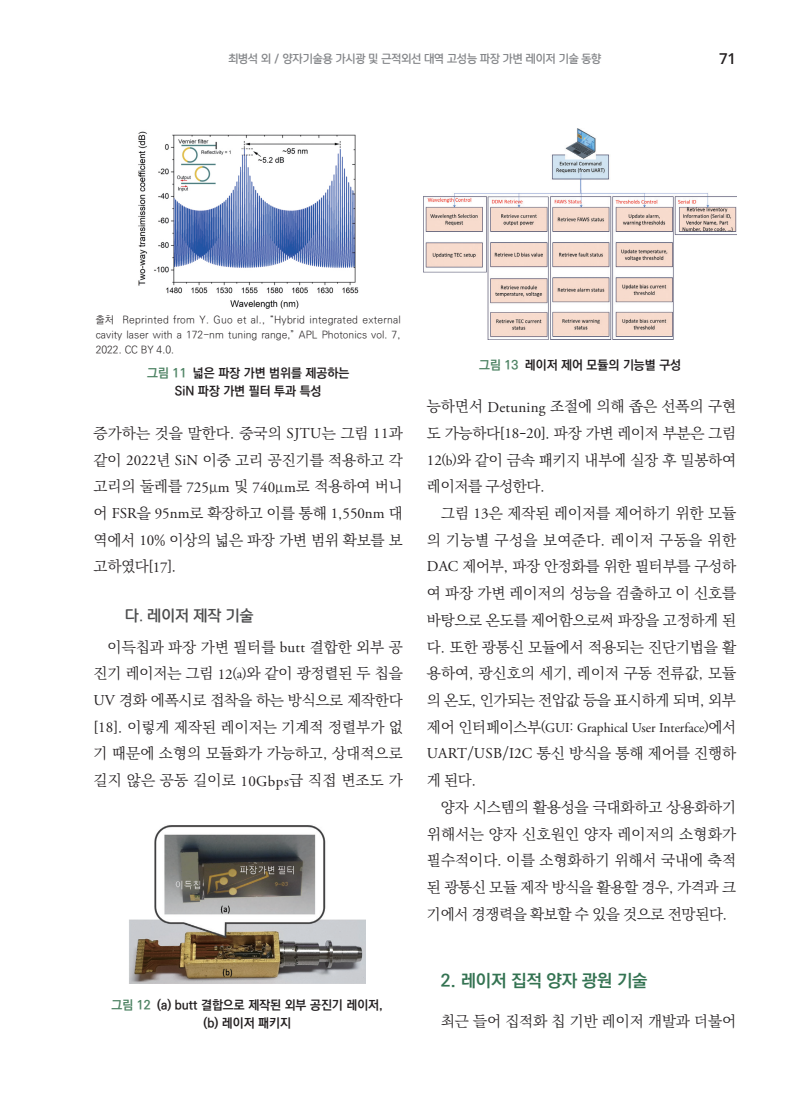
<style>
.page{position:relative;width:800px;height:1106px;background:#fff}
.page>*{position:absolute;margin:0;border:0;box-sizing:border-box;transform-origin:0 0}
._1{font:17.25px "Ko Pub World Dotum PB";letter-spacing:-.01em;color:#347352}
._2단본문{font:15px/26.7px "Ko Pub World Batang PL";letter-spacing:-.01em;color:#231f20;text-align:justify}
.t1{font:600 15px "Open Sans";color:#231f20}
.가{font:14.7px "paybooc OTF Bold";letter-spacing:.02em;color:#4b4c4d}
._2단본문-2{font:13.5px "Adobe Garamond Pro";letter-spacing:-.005em;color:#231f20}
.캡션{font:12.75px "Ko Pub World Dotum PB";color:#231f20}
.t2{font:10.95px "paybooc OTF Bold";color:#848689}
.캡션출처{font:10.2px/15px "Ko Pub World Dotum PL";letter-spacing:.005em;color:#231f20;text-align:justify}
.s1{color:#4f8465}
.s2{font-family:"Adobe Garamond Pro"}
.s3{font-family:"Haansoft Batang"}
.s4{font-size:13.5px}
.s5{font-family:"Adobe Garamond Pro";font-size:13.5px}
.s6{font-family:"Ko Pub World Batang PL";font-size:15px}
.s7{font-family:"Ko Pub World Batang PL"}
</style>
<div class="page">
<img style="left:138px;top:131px;width:221px;height:178px">
<img style="left:424px;top:128px;width:312px;height:211px">
<img style="left:129px;top:825px;width:236px;height:158px">
<p class="t2" style="left:228px;top:52px;width:374px">최병석 외 / 양자기술용 가시광 및 근적외선 대역 고성능 파장 가변 레이저 기술 동향</p>
<p class="t1" style="left:718px;top:48px;width:19px">71</p>
<p class="캡션출처" style="left:96px;top:313px;width:306px">출처 Reprinted from Y. Guo et al., “Hybrid integrated external cavity laser with a 172-nm tuning range,” APL Photonics vol. 7, 2022. CC BY 4.0.</p>
<p class="캡션" style="left:147px;top:363px;width:203px"><span class="s1">그림 11</span> 넓은 파장 가변 범위를 제공하는</p>
<p class="캡션" style="left:175px;top:381px;width:148px">SiN 파장 가변 필터 투과 특성</p>
<p class="_2단본문" style="left:94px;top:420px;width:311px">증가하는 것을 말한다. 중국의 <span class="s2">SJTU</span>는 그림 <span class="s2">11</span>과 같이 <span class="s2">2022</span>년 <span class="s2">SiN</span> 이중 고리 공진기를 적용하고 각 고리의 둘레를 <span class="s2">725</span><span class="s3">μ</span><span class="s2">m</span> 및 <span class="s2">740</span><span class="s3">μ</span><span class="s2">m</span>로 적용하여 버니 어 <span class="s2">FSR</span>을 <span class="s2">95nm</span>로 확장하고 이를 통해 <span class="s2">1</span>,<span class="s2">550nm</span> 대 역에서 <span class="s2">10</span>% 이상의 넓은 파장 가변 범위 확보를 보 고하였다[<span class="s2">17</span>].</p>
<p class="가" style="left:125px;top:607px;width:130px">다. 레이저 제작 기술</p>
<p class="_2단본문" style="left:94px;top:634px;width:311px;text-indent:14px">이득칩과 파장 가변 필터를 <span class="s2">butt</span> 결합한 외부 공 진기 레이저는 그림 <span class="s2">12</span><span class="s4">(</span><span class="s5">a</span><span class="s4">)</span>와 같이 광정렬된 두 칩을 <span class="s2">UV</span> 경화 에폭시로 접착을 하는 방식으로 제작한다 [<span class="s2">18</span>]. 이렇게 제작된 레이저는 기계적 정렬부가 없 기 때문에 소형의 모듈화가 가능하고, 상대적으로 길지 않은 공동 길이로 <span class="s2">10Gbps</span>급 직접 변조도 가</p>
<p class="캡션" style="left:111px;top:995px;width:273px"><span class="s1">그림 12</span> (a) butt 결합으로 제작된 외부 공진기 레이저,</p>
<p class="캡션" style="left:203px;top:1013px;width:89px">(b) 레이저 패키지</p>
<p class="캡션" style="left:479px;top:356px;width:203px"><span class="s1">그림 13</span> 레이저 제어 모듈의 기능별 구성</p>
<p class="_2단본문" style="left:427px;top:393px;width:310px">능하면서 <span class="s2">Detuning</span> 조절에 의해 좁은 선폭의 구현 도 가능하다[<span class="s2">18</span>-<span class="s2">20</span>]. 파장 가변 레이저 부분은 그림 <span class="s2">12</span><span class="s4">(</span><span class="s5">b</span><span class="s4">)</span>와 같이 금속 패키지 내부에 실장 후 밀봉하여 레이저를 구성한다.</p>
<p class="_2단본문" style="left:427px;top:500px;width:311px;text-indent:14px">그림 <span class="s2">13</span>은 제작된 레이저를 제어하기 위한 모듈 의 기능별 구성을 보여준다. 레이저 구동을 위한 <span class="s2">DAC</span> 제어부, 파장 안정화를 위한 필터부를 구성하 여 파장 가변 레이저의 성능을 검출하고 이 신호를 바탕으로 온도를 제어함으로써 파장을 고정하게 된 다. 또한 광통신 모듈에서 적용되는 진단기법을 활 용하여, 광신호의 세기, 레이저 구동 전류값, 모듈 의 온도, 인가되는 전압값 등을 표시하게 되며, 외부</p>
<p class="_2단본문-2" style="left:427px;top:719px;width:310px"><span class="s6">제어 인터페이스부</span><span class="s7">(</span>GUI<span class="s7">:</span> Graphical User Interface<span class="s7">)</span><span class="s6">에서</span></p>
<p class="_2단본문" style="left:427px;top:740px;width:311px;line-height:27.2px"><span class="s2">UART</span>/<span class="s2">USB</span>/<span class="s2">I2C</span> 통신 방식을 통해 제어를 진행하 게 된다.</p>
<p class="_2단본문" style="left:427px;top:794px;width:311px;text-indent:14px">양자 시스템의 활용성을 극대화하고 상용화하기 위해서는 양자 신호원인 양자 레이저의 소형화가 필수적이다. 이를 소형화하기 위해서 국내에 축적 된 광통신 모듈 제작 방식을 활용할 경우, 가격과 크 기에서 경쟁력을 확보할 수 있을 것으로 전망된다.</p>
<p class="_1" style="left:441px;top:968px;width:208px">2. 레이저 집적 양자 광원 기술</p>
<p class="_2단본문" style="left:441px;top:1007px;width:296px">최근 들어 집적화 칩 기반 레이저 개발과 더불어</p>
</div>
